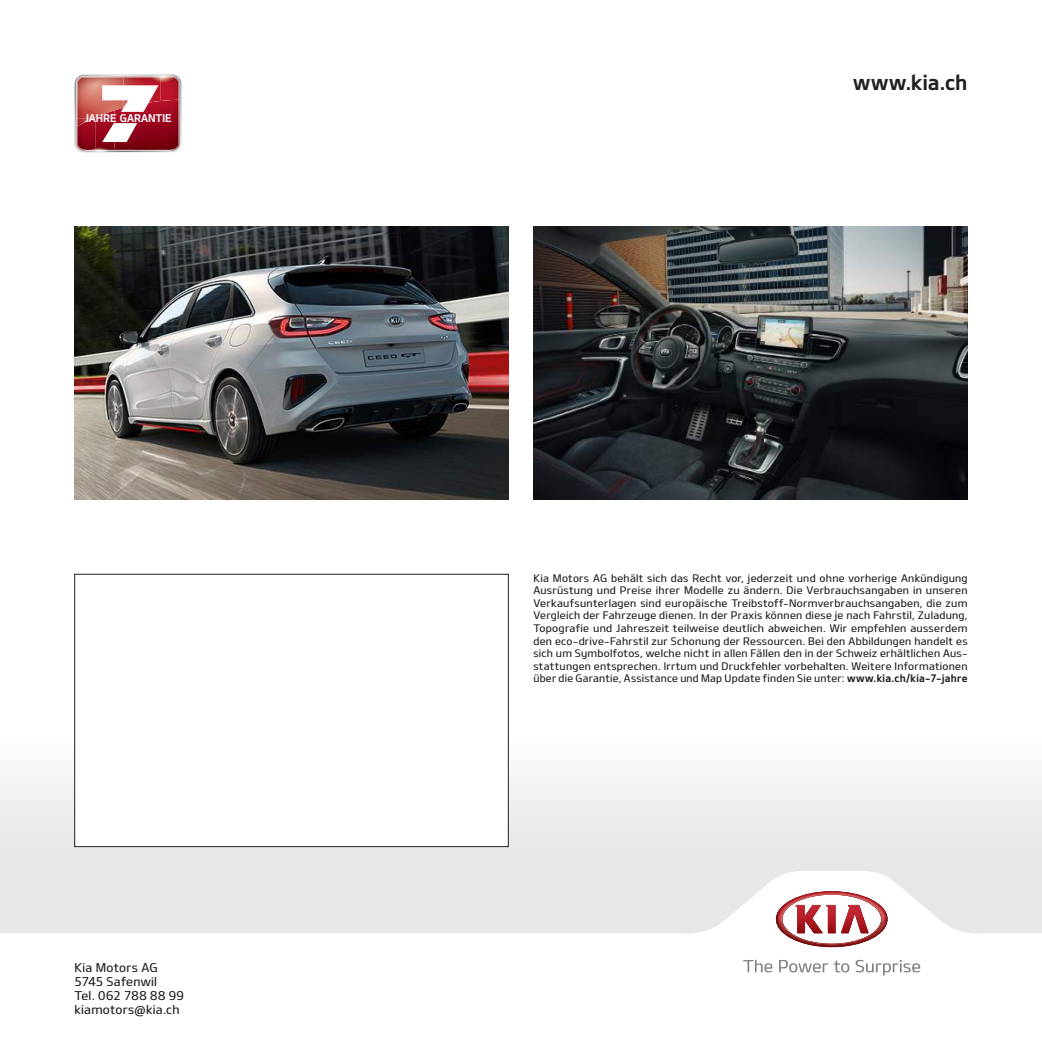
<style>
.page{position:relative;width:1042px;height:1042px;background:#fff}
.page>*{position:absolute;margin:0;border:0;box-sizing:border-box;transform-origin:0 0}
.t1{font:21px "Design KB";letter-spacing:.02em;color:#231f20}
.t2{font:12.25px/14px "Design KM";letter-spacing:.02em;color:#231f20}
.t3{font:10.67px "Design KB";color:#fff}
.t4{font:10.5px/12.6px "Design KM";letter-spacing:.025em;color:#231f20;text-align:justify}
.s1{font-family:"Design KB"}
</style>
<div class="page">
<svg style="left:0;top:573px;width:1042px;height:298px"></svg>
<svg style="left:0;top:871px;width:1042px;height:105px;fill:#e6e7e9"></svg>
<svg style="left:743px;top:959px;width:29px;height:13px"></svg>
<svg style="left:779px;top:960px;width:70px;height:12px"></svg>
<svg style="left:855px;top:960px;width:65px;height:15px"></svg>
<svg style="left:776px;top:891px;width:111px;height:56px"></svg>
<img style="left:74px;top:227px;width:434px;height:272px">
<img style="left:533px;top:227px;width:434px;height:272px">
<svg style="left:74px;top:74px;width:108px;height:78px"></svg>
<div style="left:75px;top:574px;width:433px;height:272px;background:#fff"></div>
<div style="left:74px;top:574px;width:434px;height:273px;border:1px solid #231f20"></div>
<p class="t3" style="left:85px;top:111px;width:88px">JAHRE GARANTIE</p>
<p class="t2" style="left:74px;top:959px;width:111px">Kia Motors AG<br>5745 Safenwil<br>Tel. 062 788 88 99 kiamotors@kia.ch</p>
<h1 class="t1" style="left:853px;top:69px;width:116px">www.kia.ch</h1>
<p class="t4" style="left:533px;top:571px;width:436px">Kia Motors AG behält sich das Recht vor, jederzeit und ohne vorherige Ankündigung Ausrüstung und Preise ihrer Modelle zu ändern. Die Verbrauchsangaben in unseren Verkaufsunterlagen sind europäische Treibstoff-Normverbrauchsangaben, die zum Vergleich der Fahrzeuge dienen. In der Praxis können diese je nach Fahrstil, Zuladung, Topografie und Jahreszeit teilweise deutlich abweichen. Wir empfehlen ausserdem den eco-drive-Fahrstil zur Schonung der Ressourcen. Bei den Abbildungen handelt es sich um Symbolfotos, welche nicht in allen Fällen den in der Schweiz erhältlichen Aus&shy;stattungen entsprechen. Irrtum und Druckfehler vorbehalten. Weitere Informationen über die Garantie, Assistance und Map Update finden Sie unter: <span class="s1">www.kia.ch/kia-7-jahre</span></p>
</div>
